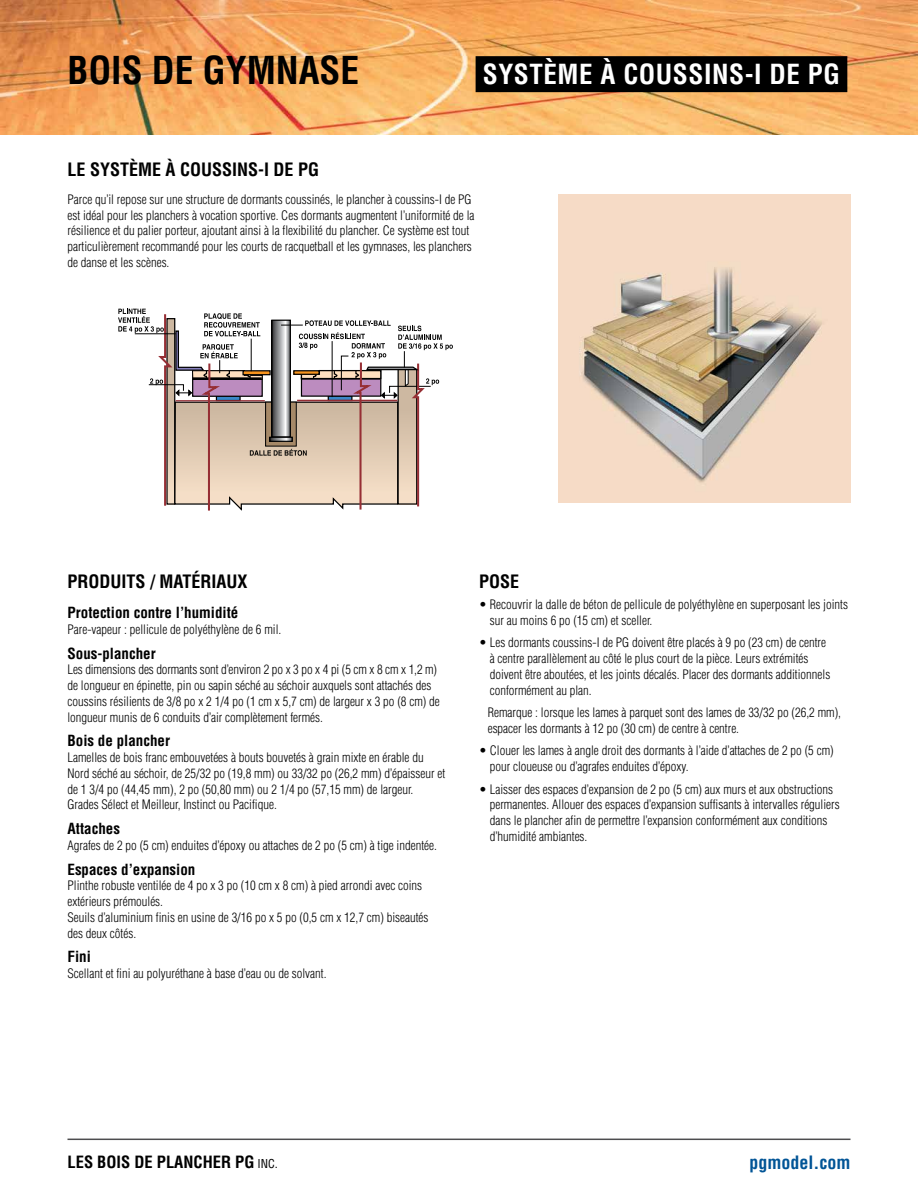
<style>
.page{position:relative;width:918px;height:1188px;background:#fff}
.page>*{position:absolute;margin:0;border:0;box-sizing:border-box;transform-origin:0 0}
.t1{font:700 condensed 37.5px "Helvetica";color:#000}
.t2{font:700 condensed 27px "Helvetica";letter-spacing:.02em;color:#fff}
.t3{font:700 condensed 18px "Helvetica";color:#000}
.t4{font:700 condensed 18px "Helvetica";color:#005496}
.t5{font:700 condensed 16.5px "Helvetica";color:#000}
.t6{font:700 condensed 15px "Helvetica";color:#000}
.t7{font:300 condensed 12.75px/15.8px "Helvetica";color:#000}
.s1{font-weight:400;font-size:12px}
</style>
<div class="page">
<hr style="left:68px;top:1139px;width:782px;height:1px;background:#4d4d4f">
<img style="left:0;top:0;width:918px;height:135px">
<div style="left:476px;top:56px;width:371px;height:36px;background:#000"></div>
<img style="left:558px;top:194px;width:292px;height:308px">
<svg style="left:118px;top:309px;width:335px;height:202px"></svg>
<h1 class="t1" style="left:68px;top:47px;width:293px">BOIS DE GYMNASE</h1>
<h2 class="t2" style="left:483px;top:57px;width:359px">SYSTÈME À COUSSINS-I DE PG</h2>
<h3 class="t3" style="left:68px;top:158px;width:253px">LE SYSTÈME À COUSSINS-I DE PG</h3>
<p class="t7" style="left:68px;top:191px;width:409px">Parce qu’il repose sur une structure de dormants coussinés, le plancher à coussins-I de PG est idéal pour les planchers à vocation sportive. Ces dormants augmentent l’uniformité de la résilience et du palier porteur, ajoutant ainsi à la flexibilité du plancher. Ce système est tout particulièrement recommandé pour les courts de racquetball et les gymnases, les planchers de danse et les scènes.</p>
<h3 class="t3" style="left:68px;top:570px;width:182px">PRODUITS / MATÉRIAUX</h3>
<p class="t6" style="left:68px;top:603px;width:172px">Protection contre l’humidité</p>
<p class="t7" style="left:68px;top:621px;width:215px">Pare-vapeur : pellicule de polyéthylène de 6 mil.</p>
<p class="t6" style="left:68px;top:644px;width:90px">Sous-plancher</p>
<p class="t7" style="left:68px;top:662px;width:374px">Les dimensions des dormants sont d’environ 2 po x 3 po x 4 pi (5 cm x 8 cm x 1,2 m) de longueur en épinette, pin ou sapin séché au séchoir auxquels sont attachés des coussins résilients de 3/8 po x 2 1/4 po (1 cm x 5,7 cm) de largeur x 3 po (8 cm) de longueur munis de 6 conduits d’air complètement fermés.</p>
<p class="t6" style="left:68px;top:731px;width:104px">Bois de plancher</p>
<p class="t7" style="left:68px;top:750px;width:379px">Lamelles de bois franc embouvetées à bouts bouvetés à grain mixte en érable du Nord séché au séchoir, de 25/32 po (19,8 mm) ou 33/32 po (26,2 mm) d’épaisseur et de 1 3/4 po (44,45 mm), 2 po (50,80 mm) ou 2 1/4 po (57,15 mm) de largeur.<br>Grades Sélect et Meilleur, Instinct ou Pacifique.</p>
<p class="t6" style="left:68px;top:819px;width:54px">Attaches</p>
<p class="t7" style="left:68px;top:837px;width:371px">Agrafes de 2 po (5 cm) enduites d’époxy ou attaches de 2 po (5 cm) à tige indentée.</p>
<p class="t6" style="left:68px;top:860px;width:129px">Espaces d’expansion</p>
<p class="t7" style="left:68px;top:878px;width:362px">Plinthe robuste ventilée de 4 po x 3 po (10 cm x 8 cm) à pied arrondi avec coins extérieurs prémoulés.<br>Seuils d’aluminium finis en usine de 3/16 po x 5 po (0,5 cm x 12,7 cm) biseautés des deux côtés.</p>
<p class="t6" style="left:68px;top:947px;width:25px">Fini</p>
<p class="t7" style="left:68px;top:966px;width:261px">Scellant et fini au polyuréthane à base d’eau ou de solvant.</p>
<h3 class="t3" style="left:479px;top:570px;width:42px">POSE</h3>
<p class="t7" style="left:490px;top:597px;width:360px;text-indent:-11px">• Recouvrir la dalle de béton de pellicule de polyéthylène en superposant les joints sur au moins 6 po (15 cm) et sceller.</p>
<p class="t7" style="left:490px;top:635px;width:342px;text-indent:-11px">• Les dormants coussins-I de PG doivent être placés à 9 po (23 cm) de centre à centre parallèlement au côté le plus court de la pièce. Leurs extrémités doivent être aboutées, et les joints décalés. Placer des dormants additionnels conformément au plan.</p>
<p class="t7" style="left:488px;top:704px;width:355px">Remarque : lorsque les lames à parquet sont des lames de 33/32 po (26,2 mm), espacer les dormants à 12 po (30 cm) de centre à centre.</p>
<p class="t7" style="left:490px;top:743px;width:345px;text-indent:-11px">• Clouer les lames à angle droit des dormants à l’aide d’attaches de 2 po (5 cm) pour cloueuse ou d’agrafes enduites d’époxy.</p>
<p class="t7" style="left:490px;top:781px;width:351px;text-indent:-11px">• Laisser des espaces d’expansion de 2 po (5 cm) aux murs et aux obstructions permanentes. Allouer des espaces d’expansion suffisants à intervalles réguliers dans le plancher afin de permettre l’expansion conformément aux conditions d’humidité ambiantes.</p>
<p class="t5" style="left:68px;top:1151px;width:212px">LES BOIS DE PLANCHER PG <span class="s1">INC.</span></p>
<h3 class="t4" style="left:750px;top:1151px;width:102px">pgmodel.com</h3>
</div>
